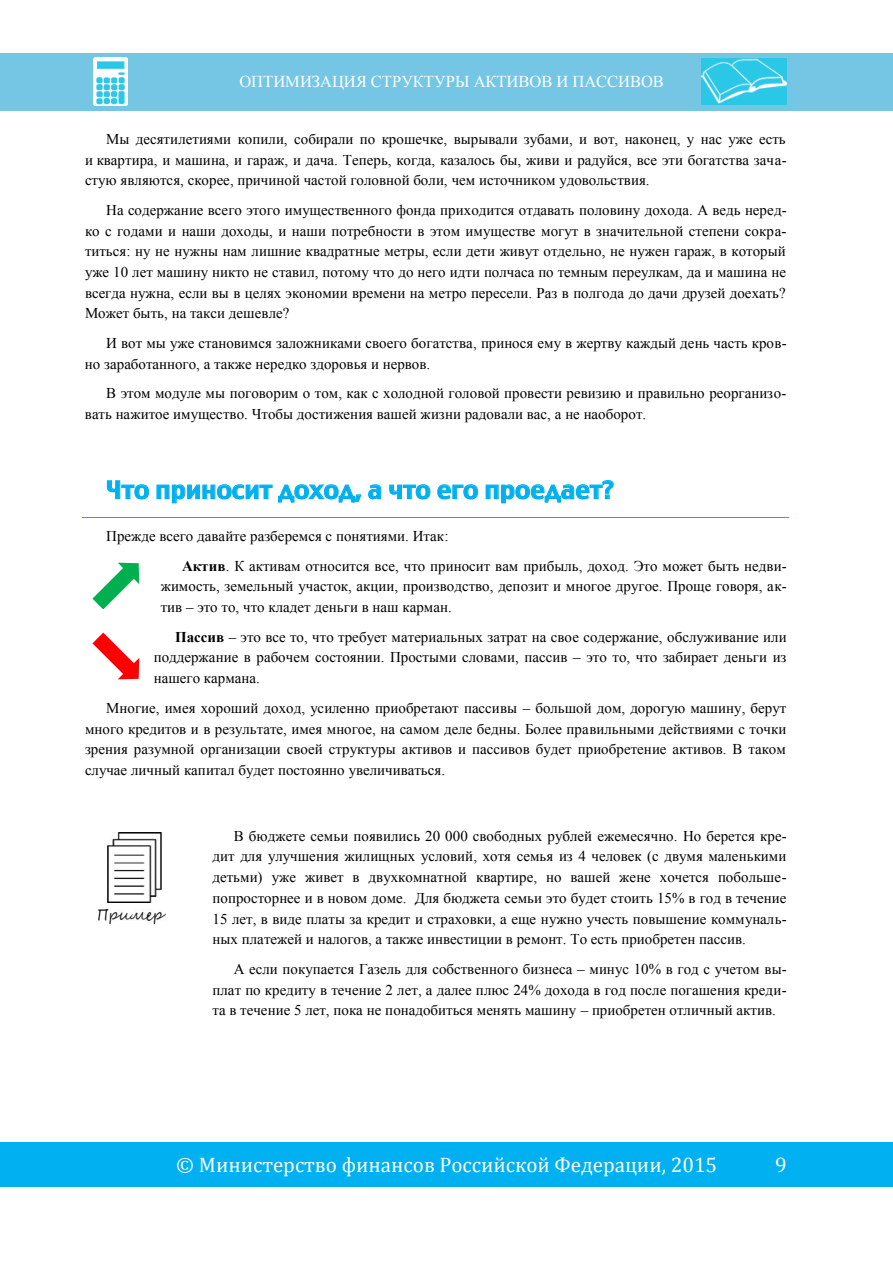
<style>
.page{position:relative;width:893px;height:1263px;background:#fff}
.page>*{position:absolute;margin:0;border:0;box-sizing:border-box;transform-origin:0 0}
.t1{font:24px "Charcoal CY";color:#00b0f0}
.t2{font:21px "Cambria";color:#fff}
.t3{font:16.5px "Times New Roman";letter-spacing:-.005em;color:#fff}
.t4{font:15px/20.7px "Times New Roman";color:#000;text-align:justify}
.s1{font-style:inherit}
.s2{font-weight:700}
</style>
<div class="page">
<div style="left:1px;top:57px;width:218px;height:49px;background:#75c6e5"></div>
<div style="left:223px;top:53px;width:458px;height:57px;background:#75c6e5"></div>
<div style="left:681px;top:53px;width:212px;height:57px;background:#75c6e5"></div>
<hr style="left:0;top:53px;width:223px;height:4px;background:#75c6e5">
<hr style="left:0;top:106px;width:223px;height:4px;background:#75c6e5">
<div style="left:0;top:1142px;width:893px;height:45px;background:#00b0f0"></div>
<img style="left:93px;top:57px;width:35px;height:49px">
<img style="left:702px;top:59px;width:84px;height:46px">
<svg style="left:107px;top:480px;width:42px;height:20px"></svg>
<svg style="left:156px;top:484px;width:206px;height:19px"></svg>
<svg style="left:368px;top:484px;width:13px;height:16px"></svg>
<svg style="left:389px;top:484px;width:42px;height:16px"></svg>
<svg style="left:437px;top:484px;width:41px;height:16px"></svg>
<svg style="left:486px;top:480px;width:128px;height:23px"></svg>
<hr style="left:83px;top:518px;width:706px;height:1px;background:#00b0f0">
<img style="left:107px;top:833px;width:55px;height:70px">
<img style="left:98px;top:909px;width:68px;height:15px">
<svg style="left:92px;top:563px;width:47px;height:46px"></svg>
<svg style="left:92px;top:633px;width:47px;height:46px"></svg>
<p class="t3" style="left:239px;top:71px;width:426px">ОПТИМИЗАЦИЯ СТРУКТУРЫ АКТИВОВ И ПАССИВОВ</p>
<p class="t4" style="left:85px;top:128px;width:703px;text-indent:21px">Мы десятилетиями копили, собирали по крошечке, вырывали зубами, и вот, наконец, у нас уже есть и квартира, и машина, и гараж, и дача. Теперь, когда, казалось бы, живи и радуйся, все эти богатства зача&shy;стую являются, скорее, причиной частой головной боли, чем источником удовольствия.</p>
<p class="t4" style="left:85px;top:199px;width:703px;text-indent:21px">На содержание всего этого имущественного фонда приходится отдавать половину дохода. А ведь неред&shy;ко с годами и наши доходы, и наши потребности в этом имуществе могут в значительной степени сокра&shy;титься: ну не нужны нам лишние квадратные метры, если дети живут отдельно, не нужен гараж, в который уже 10 лет машину никто не ставил, потому что до него идти полчаса по темным переулкам, да и машина не всегда нужна, если вы в целях экономии времени на метро пересели. Раз в полгода до дачи друзей доехать?<br>Может быть, на такси дешевле?</p>
<p class="t4" style="left:85px;top:332px;width:703px;text-indent:21px">И вот мы уже становимся заложниками своего богатства, принося ему в жертву каждый день часть кров&shy;но заработанного, а также нередко здоровья и нервов.</p>
<p class="t4" style="left:85px;top:383px;width:703px;text-indent:21px">В этом модуле мы поговорим о том, как с холодной головой провести ревизию и правильно реорганизо&shy;вать нажитое имущество. Чтобы достижения вашей жизни радовали вас, а не наоборот.</p>
<h1 class="t1" style="left:106px;top:475px;width:509px">Что приносит доход, а что его проедает?</h1>
<p class="t4" style="left:182px;top:521px;width:606px;line-height:29.7px;text-indent:-76px">Прежде всего давайте разберемся с понятиями. Итак<span class="s1">:<br></span><span class="s2">Актив</span>. К активам относится все, что приносит вам прибыль, доход. Это может быть недви-</p>
<p class="t4" style="left:161px;top:576px;width:627px">жимость, земельный участок, акции, производство, депозит и многое другое. Проще говоря, ак&shy;тив – это то, что кладет деньги в наш карман.</p>
<p class="t4" style="left:154px;top:626px;width:634px;text-indent:21px"><span class="s2">Пассив</span> – это все то, что требует материальных затрат на свое содержание, обслуживание или поддержание в рабочем состоянии. Простыми словами, пассив – это то, что забирает деньги из нашего кармана.</p>
<p class="t4" style="left:85px;top:697px;width:703px;text-indent:21px">Многие, имея хороший доход, усиленно приобретают пассивы – большой дом, дорогую машину, берут много кредитов и в результате, имея многое, на самом деле бедны. Более правильными действиями с точки зрения разумной организации своей структуры активов и пассивов будет приобретение активов. В таком случае личный капитал будет постоянно увеличиваться.</p>
<p class="t4" style="left:213px;top:825px;width:576px;text-indent:21px">В бюджете семьи появились 20 000 свободных рублей ежемесячно. Но берется кре&shy;дит для улучшения жилищных условий<span class="s1">,</span> хотя семья из 4 человек (с двумя маленькими детьми<span class="s1">)</span> уже живет в двухкомнатной квартире, но вашей жене хочется побольше&shy;попросторнее и в новом доме. Для бюджета семьи это будет стоить 15% в год в течение 15 лет, в виде платы за кредит и страховки, а еще нужно учесть повышение коммуналь&shy;ных платежей и налогов, а также инвестиции в ремонт. То есть приобретен пассив.</p>
<p class="t4" style="left:213px;top:958px;width:576px;text-indent:21px">А если покупается Газель для собственного бизнеса – минус 10% в год с учетом вы&shy;плат по кредиту в течение 2 лет, а далее плюс 24% дохода в год после погашения креди&shy;та в течение 5 лет, пока не понадобиться менять машину – приобретен отличный актив.</p>
<h2 class="t2" style="left:176px;top:1152px;width:542px">© Министерство финансов Российской Федерации, 2015</h2>
<h2 class="t2" style="left:775px;top:1152px;width:13px">9</h2>
</div>
